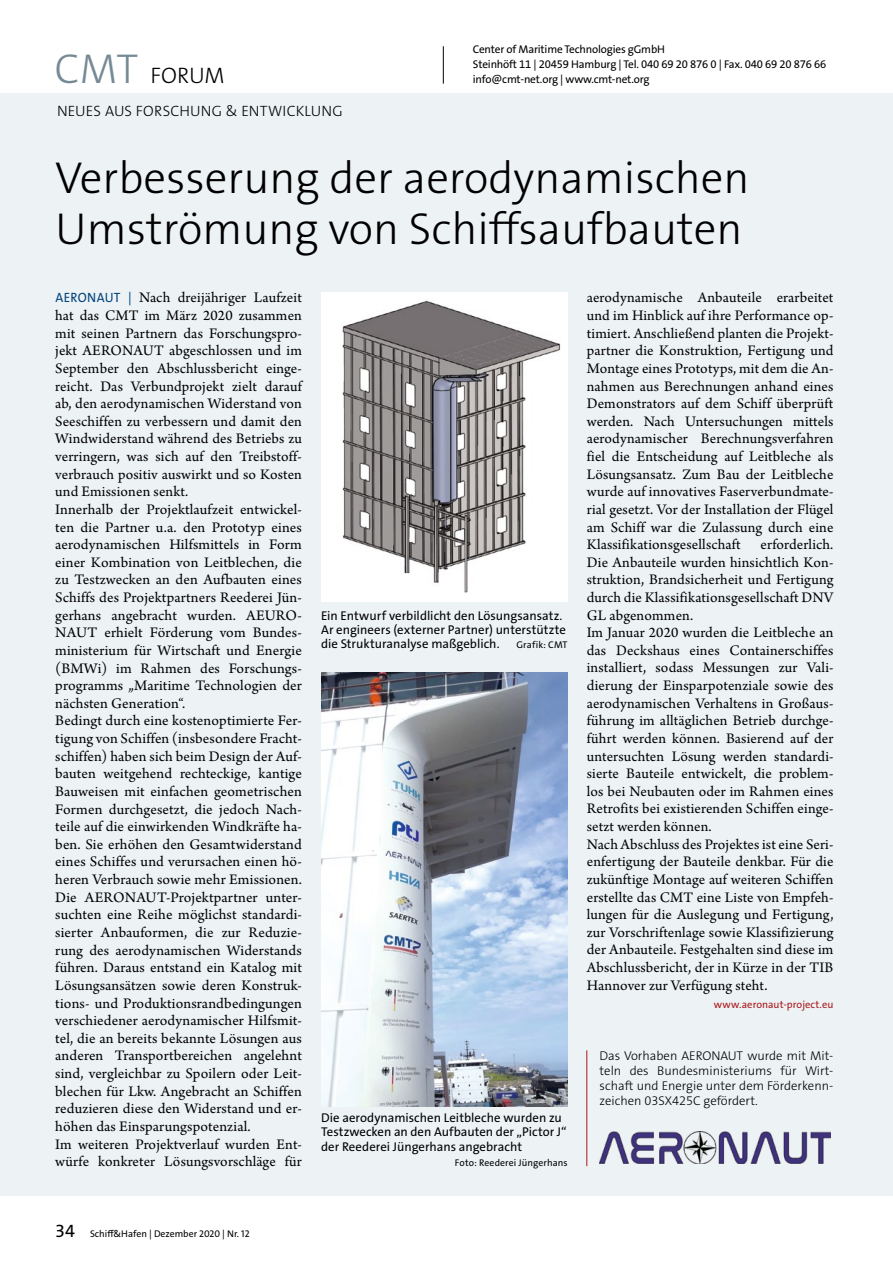
<style>
.page{position:relative;width:893px;height:1263px;background:#fff}
.page>*{position:absolute;margin:0;border:0;box-sizing:border-box;transform-origin:0 0}
.t1{font:300 45px/51px "The Sans Os F";color:#000}
.t2{font:300 22.5px "The Sans Os F";color:#000}
.t3{font:15.3px/17.5px "Arno Pro";letter-spacing:.01em;color:#000}
.t4{font:300 15px "The Sans Os F";letter-spacing:.01em;color:#000}
.t5{font:12.75px/14.2px "The Sans Os F";color:#000}
.t6{font:300 12.75px/15px "The Sans Os F";color:#000;text-align:justify}
.t7{font:11.25px/15px "The Sans Os F";letter-spacing:-.015em;color:#000}
.t8{font:10.5px "The Sans Os F";letter-spacing:.005em;color:#aa181a}
.t9{font:9.75px "The Sans Os F";letter-spacing:.005em;color:#000}
.s1{font-size:42px;color:#758a94}
.s2{font-family:"The Sans Os F";font-size:13.5px;color:#00437c}
.s3{font-size:18px}
</style>
<div class="page">
<div style="left:0;top:94px;width:893px;height:1102px;background:#edf2f5"></div>
<hr style="left:586px;top:1050px;width:1px;height:116px;background:#aa181a">
<img style="left:600px;top:1131px;width:231px;height:32px">
<div style="left:321px;top:292px;width:247px;height:310px;background:#fff"></div>
<img style="left:342px;top:300px;width:219px;height:293px">
<img style="left:321px;top:673px;width:247px;height:433px">
<hr style="left:443px;top:46px;width:1px;height:38px;background:#000">
<h2 class="t2" style="left:55px;top:61px;width:172px"><span class="s1">CMT</span> FORUM</h2>
<p class="t4" style="left:57px;top:102px;width:287px">NEUES AUS FORSCHUNG &amp; ENTWICKLUNG</p>
<p class="t7" style="left:473px;top:41px;width:355px">Center of Maritime Technologies gGmbH<br>Steinhöft 11 | 20459 Hamburg | Tel. 040 69 20 876 0 | Fax. 040 69 20 876 66 info@cmt-net.org | www.cmt-net.org</p>
<h1 class="t1" style="left:55px;top:153px;width:696px">Verbesserung der aerodynamischen<br>Umströmung von Schiffsaufbauten</h1>
<p class="t3" style="left:55px;top:290px;width:248px"><span class="s2">AERONAUT |</span> Nach dreijähriger Laufzeit hat das CMT im März 2020 zusammen mit seinen Partnern das Forschungspro&shy;jekt AERONAUT abgeschlossen und im September den Abschlussbericht einge&shy;reicht. Das Verbundprojekt zielt darauf ab, den aerodynamischen Widerstand von Seeschiffen zu verbessern und damit den Windwiderstand während des Betriebs zu verringern, was sich auf den Treibstoff&shy;verbrauch positiv auswirkt und so Kosten und Emissionen senkt.<br>Innerhalb der Projektlaufzeit entwickel&shy;ten die Partner u.a. den Prototyp eines aerodynamischen Hilfsmittels in Form einer Kombination von Leitblechen, die zu Testzwecken an den Aufbauten eines Schiffs des Projektpartners Reederei Jün&shy;gerhans angebracht wurden. AEURO-NAUT erhielt Förderung vom Bundes&shy;ministerium für Wirtschaft und Energie (BMWi) im Rahmen des Forschungs&shy;programms „Maritime Technologien der nächsten Generation“.<br>Bedingt durch eine kostenoptimierte Fer&shy;tigung von Schiffen (insbesondere Fracht&shy;schiffen) haben sich beim Design der Auf&shy;bauten weitgehend rechteckige, kantige Bauweisen mit einfachen geometrischen Formen durchgesetzt, die jedoch Nach&shy;teile auf die einwirkenden Windkräfte ha&shy;ben. Sie erhöhen den Gesamtwiderstand eines Schiffes und verursachen einen hö&shy;heren Verbrauch sowie mehr Emissionen.<br>Die AERONAUT-Projektpartner unter&shy;suchten eine Reihe möglichst standardi&shy;sierter Anbauformen, die zur Reduzie&shy;rung des aerodynamischen Widerstands führen. Daraus entstand ein Katalog mit Lösungsansätzen sowie deren Konstruk&shy;tions- und Produktionsrandbedingungen verschiedener aerodynamischer Hilfsmit&shy;tel, die an bereits bekannte Lösungen aus anderen Transportbereichen angelehnt sind, vergleichbar zu Spoilern oder Leit&shy;blechen für Lkw. Angebracht an Schiffen reduzieren diese den Widerstand und er&shy;höhen das Einsparungspotenzial.<br>Im weiteren Projektverlauf wurden Ent&shy;würfe konkreter Lösungsvorschläge für</p>
<p class="t3" style="left:587px;top:290px;width:248px;text-align:justify">aerodynamische Anbauteile erarbeitet und im Hinblick auf ihre Performance op&shy;timiert. Anschließend planten die Projekt&shy;partner die Konstruktion, Fertigung und Montage eines Prototyps, mit dem die An&shy;nahmen aus Berechnungen anhand eines Demonstrators auf dem Schiff überprüft werden. Nach Untersuchungen mittels aerodynamischer Berechnungsverfahren fiel die Entscheidung auf Leitbleche als Lösungsansatz. Zum Bau der Leitbleche wurde auf innovatives Faserverbundmate&shy;rial gesetzt. Vor der Installation der Flügel am Schiff war die Zulassung durch eine Klassifikationsgesellschaft</p>
<p class="t3" style="left:587px;top:536px;width:248px;text-indent:174px">erforderlich.<br>Die Anbauteile wurden hinsichtlich Kon&shy;struktion, Brandsicherheit und Fertigung durch die Klassifikationsgesellschaft DNV GL abgenommen.<br>Im Januar 2020 wurden die Leitbleche an das Deckshaus eines Containerschiffes installiert, sodass Messungen zur Vali&shy;dierung der Einsparpotenziale sowie des aerodynamischen Verhaltens in Großaus&shy;führung im alltäglichen Betrieb durchge&shy;führt werden können. Basierend auf der untersuchten Lösung werden standardi&shy;sierte Bauteile entwickelt, die problem&shy;los bei Neubauten oder im Rahmen eines Retrofits bei existierenden Schiffen einge&shy;setzt werden können.<br>Nach Abschluss des Projektes ist eine Seri&shy;enfertigung der Bauteile denkbar. Für die zukünftige Montage auf weiteren Schiffen erstellte das CMT eine Liste von Empfeh&shy;lungen für die Auslegung und Fertigung, zur Vorschriftenlage sowie Klassifizierung der Anbauteile. Festgehalten sind diese im Abschlussbericht, der in Kürze in der TIB Hannover zur Verfügung steht.</p>
<p class="t8" style="left:714px;top:997px;width:121px">www.aeronaut-project.eu</p>
<p class="t5" style="left:321px;top:608px;width:246px">Ein Entwurf verbildlicht den Lösungsansatz.<br>Ar engineers (externer Partner) unterstützte die Strukturanalyse maßgeblich.</p>
<p class="t9" style="left:517px;top:639px;width:53px">Grafik: CMT</p>
<p class="t6" style="left:600px;top:1048px;width:235px">Das Vorhaben AERONAUT wurde mit Mit&shy;teln des Bundesministeriums für Wirt&shy;schaft und Energie unter dem Förderkenn&shy;zeichen 03SX425C gefördert.</p>
<p class="t5" style="left:321px;top:1111px;width:247px">Die aerodynamischen Leitbleche wurden zu<br>Testzwecken an den Aufbauten der „Pictor J“ der Reederei Jüngerhans angebracht</p>
<p class="t9" style="left:455px;top:1156px;width:114px">Foto: Reederei Jüngerhans</p>
<p class="t9" style="left:55px;top:1228px;width:196px"><span class="s3">34</span> Schiff&amp;Hafen | Dezember 2020 | Nr. 12</p>
</div>
